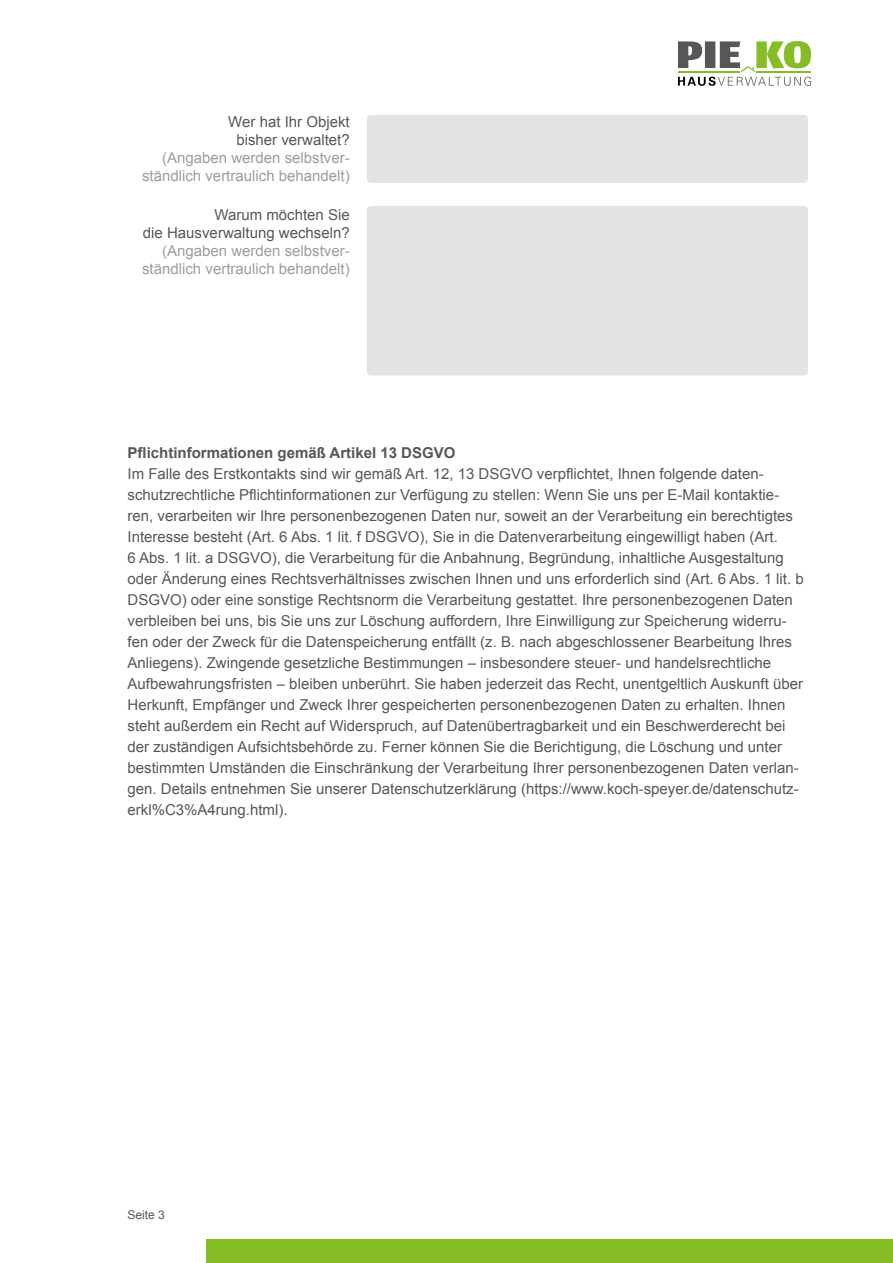
<style>
.page{position:relative;width:893px;height:1263px;background:#fff}
.page>*{position:absolute;margin:0;border:0;box-sizing:border-box;transform-origin:0 0}
.t1{font:15px/21px "Arial";color:#575756;text-align:center}
.t2{font:15px/18px "Arial";color:#9d9d9c;text-align:right}
.t3{font:700 15px "Arial";color:#575756}
.t4{font:12px "Arial";color:#575756}
</style>
<div class="page">
<div style="left:206px;top:1239px;width:687px;height:24px;background:#86bc25"></div>
<div style="left:367px;top:206px;width:441px;height:169px;background:#e3e3e3;border-radius:4px"></div>
<div style="left:367px;top:115px;width:441px;height:68px;background:#e3e3e3;border-radius:4px"></div>
<svg style="left:678px;top:41px;width:133px;height:45px"></svg>
<p class="t1" style="left:228px;top:113px;width:123px;line-height:18px">Wer hat Ihr Objekt bisher verwaltet?</p>
<p class="t2" style="left:142px;top:149px;width:209px">(Angaben werden selbstver&shy;ständlich vertraulich behandelt)</p>
<p class="t1" style="left:143px;top:206px;width:208px;line-height:18px;text-align:right">Warum möchten Sie<br>die Hausverwaltung wechseln?</p>
<p class="t2" style="left:142px;top:242px;width:209px">(Angaben werden selbstver&shy;ständlich vertraulich behandelt)</p>
<p class="t3" style="left:128px;top:443px;width:329px">Pflichtinformationen gemäß Artikel 13 DSGVO</p>
<p class="t1" style="left:128px;top:464px;width:678px;text-align:left">Im Falle des Erstkontakts sind wir gemäß Art. 12, 13 DSGVO verpflichtet, Ihnen folgende daten&shy;schutzrechtliche Pflichtinformationen zur Verfügung zu stellen: Wenn Sie uns per E-Mail kontaktie&shy;ren, verarbeiten wir Ihre personenbezogenen Daten nur, soweit an der Verarbeitung ein berechtigtes Interesse besteht (Art. 6 Abs. 1 lit. f DSGVO), Sie in die Datenverarbeitung eingewilligt haben (Art.<br>6 Abs. 1 lit. a DSGVO), die Verarbeitung für die Anbahnung, Begründung, inhaltliche Ausgestaltung oder Änderung eines Rechtsverhältnisses zwischen Ihnen und uns erforderlich sind (Art. 6 Abs. 1 lit. b DSGVO) oder eine sonstige Rechtsnorm die Verarbeitung gestattet. Ihre personenbezogenen Daten verbleiben bei uns, bis Sie uns zur Löschung auffordern, Ihre Einwilligung zur Speicherung widerru&shy;fen oder der Zweck für die Datenspeicherung entfällt (z. B. nach abgeschlossener Bearbeitung Ihres Anliegens). Zwingende gesetzliche Bestimmungen – insbesondere steuer- und handelsrechtliche Aufbewahrungsfristen – bleiben unberührt. Sie haben jederzeit das Recht, unentgeltlich Auskunft über Herkunft, Empfänger und Zweck Ihrer gespeicherten personenbezogenen Daten zu erhalten. Ihnen steht außerdem ein Recht auf Widerspruch, auf Datenübertragbarkeit und ein Beschwerderecht bei der zuständigen Aufsichtsbehörde zu. Ferner können Sie die Berichtigung, die Löschung und unter bestimmten Umständen die Einschränkung der Verarbeitung Ihrer personenbezogenen Daten verlan&shy;gen. Details entnehmen Sie unserer Datenschutzerklärung (https://www.koch-speyer.de/datenschutz&shy;erkl%C3%A4rung.html).</p>
<p class="t4" style="left:128px;top:1206px;width:39px">Seite 3</p>
</div>
